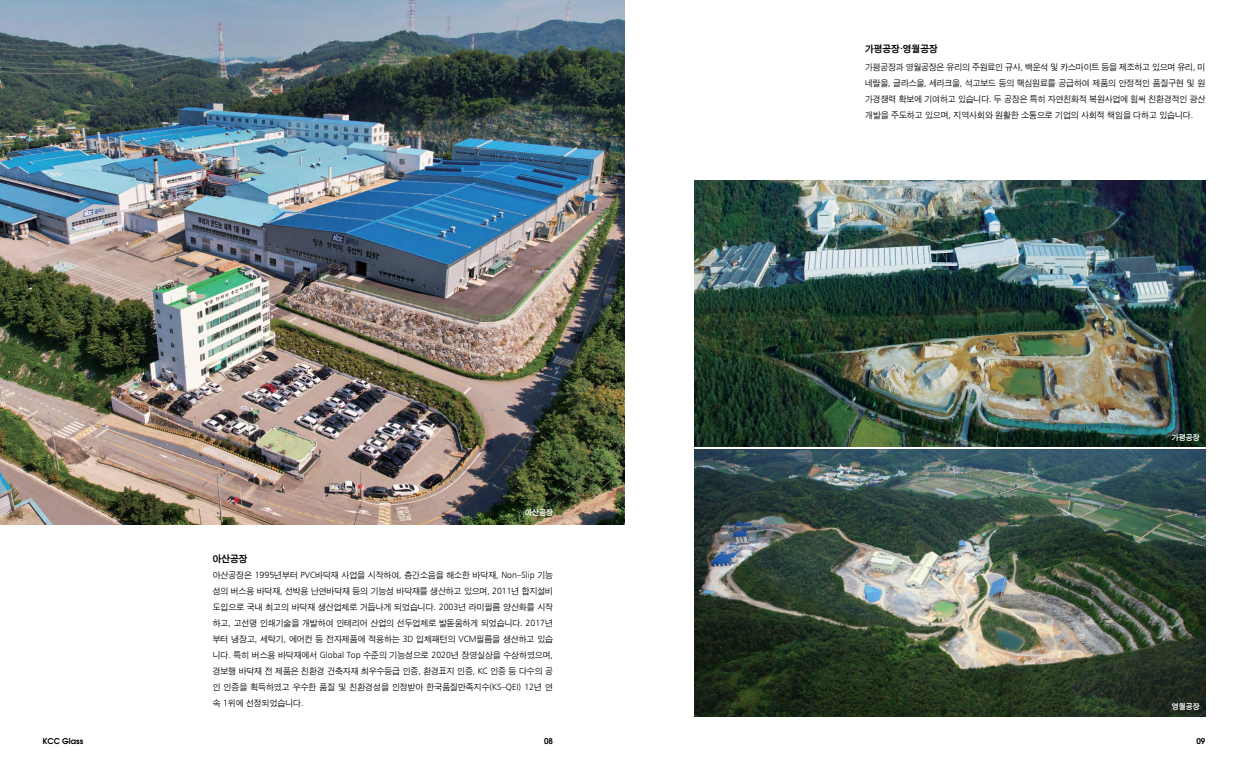
<style>
.page{position:relative;width:1248px;height:780px;background:#fff}
.page>*{position:absolute;margin:0;border:0;box-sizing:border-box;transform-origin:0 0}
.t1{font:10px "Sand Kg";color:#000}
.t2{font:9px/16px "Sand Jg";color:#000;text-align:justify}
.t3{font:600 8px "Avant Garde";color:#000}
.t4{font:8px "Sand Kg";color:#fff}
.s1{font-family:"Humanist 777 BT Bold B"}
.s2{font-family:"Humanist 777 BT Light B"}
</style>
<div class="page">
<img style="left:0;top:0;width:624px;height:524px">
<img style="left:694px;top:180px;width:511px;height:266px">
<img style="left:694px;top:449px;width:511px;height:267px">
<p class="t1" style="left:865px;top:44px;width:74px">가평공장<span class="s1">·</span>영월공장</p>
<p class="t2" style="left:865px;top:59px;width:342px">가평공장과 영월공장은 유리의 주원료인 규사<span class="s2">,</span> 백운석 및 카스마이트 등을 제조하고 있으며 유리<span class="s2">,</span> 미 네랄울<span class="s2">,</span> 글라스울<span class="s2">,</span> 세라크울<span class="s2">,</span> 석고보드 등의 핵심원료를 공급하여 제품의 안정적인 품질구현 및 원 가경쟁력 확보에 기여하고 있습니다<span class="s2">.</span> 두 공장은 특히 자연친화적 복원사업에 힘써 친환경적인 광산 개발을 주도하고 있으며<span class="s2">,</span> 지역사회와 원활한 소통으로 기업의 사회적 책임을 다하고 있습니다<span class="s2">.</span></p>
<p class="t4" style="left:525px;top:508px;width:29px">아산공장</p>
<p class="t1" style="left:213px;top:553px;width:36px">아산공장</p>
<p class="t2" style="left:213px;top:567px;width:342px">아산공장은 <span class="s2">1995</span>년부터 <span class="s2">PVC</span>바닥재 사업을 시작하여<span class="s2">,</span> 층간소음을 해소한 바닥재<span class="s2">, Non–Slip</span> 기능 성의 버스용 바닥재<span class="s2">,</span> 선박용 난연바닥재 등의 기능성 바닥재를 생산하고 있으며<span class="s2">, 2011</span>년 합지설비 도입으로 국내 최고의 바닥재 생산업체로 거듭나게 되었습니다<span class="s2">. 2003</span>년 라미필름 양산화를 시작 하고<span class="s2">,</span> 고선명 인쇄기술을 개발하여 인테리어 산업의 선두업체로 발돋움하게 되었습니다<span class="s2">. 2017</span>년 부터 냉장고<span class="s2">,</span> 세탁기<span class="s2">,</span> 에어컨 등 전자제품에 적용하는 <span class="s2">3D</span> 입체패턴의 <span class="s2">VCM</span>필름을 생산하고 있습 니다<span class="s2">.</span> 특히 버스용 바닥재에서 <span class="s2">Global Top</span> 수준의 기능성으로 <span class="s2">2020</span>년 장영실상을 수상하였으며<span class="s2">, </span>경보행 바닥재 전 제품은 친환경 건축자재 최우수등급 인증<span class="s2">,</span> 환경표지 인증<span class="s2">, KC</span> 인증 등 다수의 공 인 인증을 획득하였고 우수한 품질 및 친환경성을 인정받아 한국품질만족지수<span class="s2">(KS–QEI) 12</span>년 연 속 <span class="s2">1</span>위에 선정되었습니다<span class="s2">.</span></p>
<p class="t4" style="left:1171px;top:433px;width:29px">가평공장</p>
<p class="t4" style="left:1171px;top:702px;width:29px">영월공장</p>
<p class="t3" style="left:43px;top:736px;width:42px">KCC Glass</p>
<p class="t3" style="left:544px;top:736px;width:10px">08</p>
<p class="t3" style="left:1196px;top:736px;width:10px">09</p>
</div>
